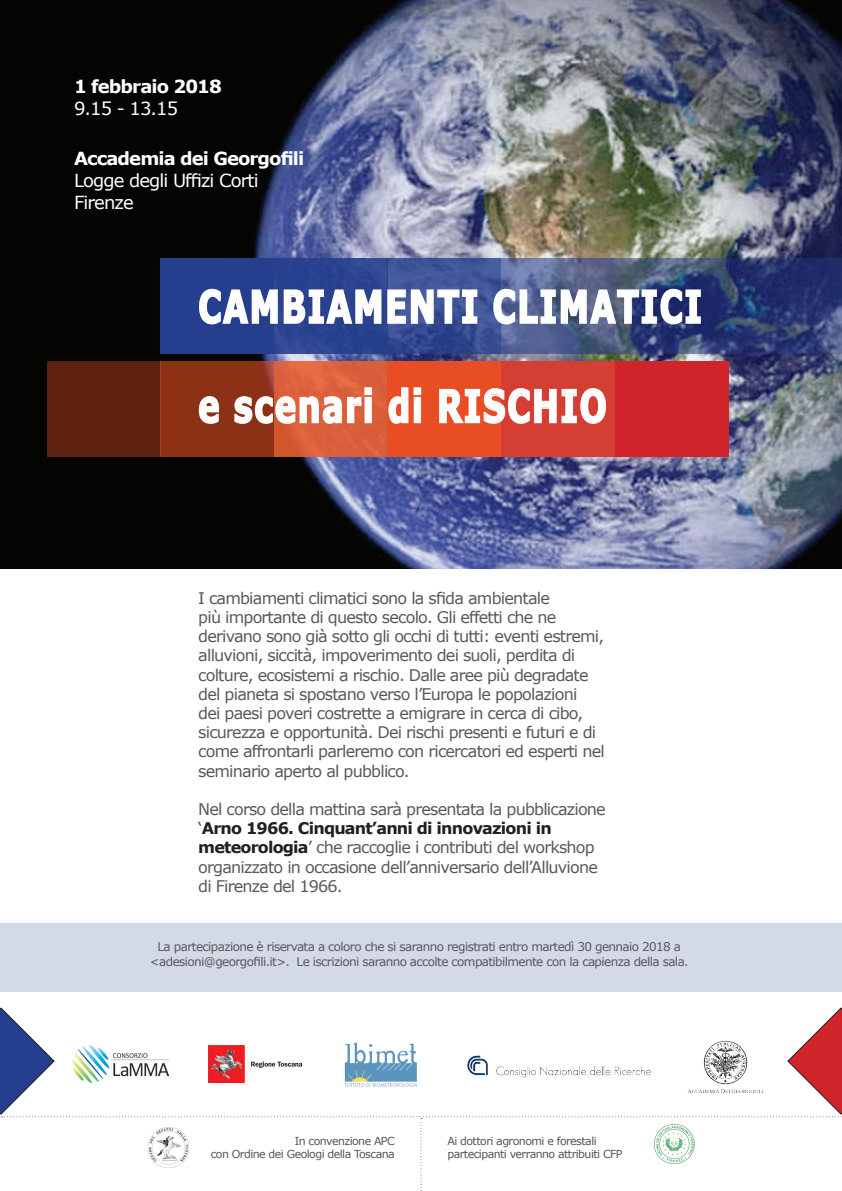
<style>
.page{position:relative;width:842px;height:1191px;background:#fff}
.page>*{position:absolute;margin:0;border:0;box-sizing:border-box;transform-origin:0 0}
.t1{font:700 44.9px "Verdana";letter-spacing:.05em;color:#fff;scale:.71 1}
.t2{font:18px/21.6px "Verdana";letter-spacing:-.05em;color:#fff}
.t3{font:700 18px "Verdana";letter-spacing:-.05em;color:#fff}
.t4{font:16px/19.2px "Verdana";letter-spacing:-.05em;color:#57585a}
.t5{font:12px/14.4px "Verdana";letter-spacing:-.05em;color:#57585a;text-align:center}
.t6{font:11px/13.2px "Verdana";letter-spacing:-.05em;color:#545557;text-align:right}
.s1{font-weight:700;color:#231f20}
</style>
<div class="page">
<div style="left:0;top:923px;width:842px;height:68px;background:#d4d9e8"></div>
<img style="left:0;top:0;width:842px;height:568px">
<svg style="left:615px;top:258px;width:113px;height:96px;background:#384975"></svg>
<div style="left:160px;top:258px;width:114px;height:96px;background:#253f8e"></div>
<div style="left:274px;top:258px;width:114px;height:96px;background:#253f8e"></div>
<svg style="left:388px;top:258px;width:113px;height:96px;background:#3a4f94"></svg>
<div style="left:160px;top:361px;width:114px;height:95px;background:#8c3016"></div>
<div style="left:274px;top:361px;width:114px;height:95px;background:linear-gradient(to bottom,#de633f,#d75d39)"></div>
<div style="left:47px;top:361px;width:113px;height:95px;background:#5e2110"></div>
<div style="left:387px;top:361px;width:114px;height:95px;background:#e84d24"></div>
<svg style="left:728px;top:258px;width:114px;height:96px;background:#2a3870"></svg>
<div style="left:615px;top:361px;width:113px;height:95px;background:#d1232a"></div>
<div style="left:501px;top:361px;width:114px;height:95px;background:#d53f33"></div>
<svg style="left:198px;top:396px;width:22px;height:28px"></svg>
<svg style="left:234px;top:386px;width:139px;height:39px"></svg>
<svg style="left:388px;top:387px;width:34px;height:37px"></svg>
<svg style="left:439px;top:388px;width:168px;height:36px"></svg>
<svg style="left:501px;top:258px;width:114px;height:96px;background:#596692"></svg>
<svg style="left:199px;top:288px;width:279px;height:37px"></svg>
<svg style="left:492px;top:288px;width:210px;height:37px;background:#6f7a9e"></svg>
<svg style="left:0;top:1007px;width:842px;height:184px"></svg>
<p class="t3" style="left:74px;top:75px;width:149px">1 febbraio 2018</p>
<p class="t2" style="left:74px;top:98px;width:106px">9.15 - 13.15</p>
<p class="t3" style="left:74px;top:147px;width:232px">Accademia dei Georgofili</p>
<p class="t2" style="left:74px;top:170px;width:186px">Logge degli Uffizi Corti<br>Firenze</p>
<h1 class="t1" style="left:198px;top:277px;width:711px">CAMBIAMENTI CLIMATICI</h1>
<h1 class="t1" style="left:198px;top:377px;width:577px">e scenari di RISCHIO</h1>
<p class="t4" style="left:198px;top:588px;width:408px">I cambiamenti climatici sono la sfida ambientale<br>più importante di questo secolo. Gli effetti che ne derivano sono già sotto gli occhi di tutti: eventi estremi, alluvioni, siccità, impoverimento dei suoli, perdita di colture, ecosistemi a rischio. Dalle aree più degradate del pianeta si spostano verso l’Europa le popolazioni<br>dei paesi poveri costrette a emigrare in cerca di cibo, sicurezza e opportunità. Dei rischi presenti e futuri e di come affrontarli parleremo con ricercatori ed esperti nel seminario aperto al pubblico.</p>
<p class="t4" style="left:198px;top:800px;width:409px">Nel corso della mattina sarà presentata la pubblicazione ‘<span class="s1">Arno 1966. Cinquant’anni di innovazioni in meteorologia</span>’ che raccoglie i contributi del workshop organizzato in occasione dell’anniversario dell’Alluvione di Firenze del 1966.</p>
<p class="t5" style="left:150px;top:940px;width:540px">La partecipazione è riservata a coloro che si saranno registrati entro martedì 30 gennaio 2018 a &lt;adesioni@georgofili.it&gt;. Le iscrizioni saranno accolte compatibilmente con la capienza della sala.</p>
<p class="t6" style="left:211px;top:1134px;width:185px">In convenzione APC<br>con Ordine dei Geologi della Toscana</p>
<p class="t6" style="left:447px;top:1134px;width:177px;text-align:left">Ai dottori agronomi e forestali partecipanti verranno attribuiti CFP</p>
</div>
